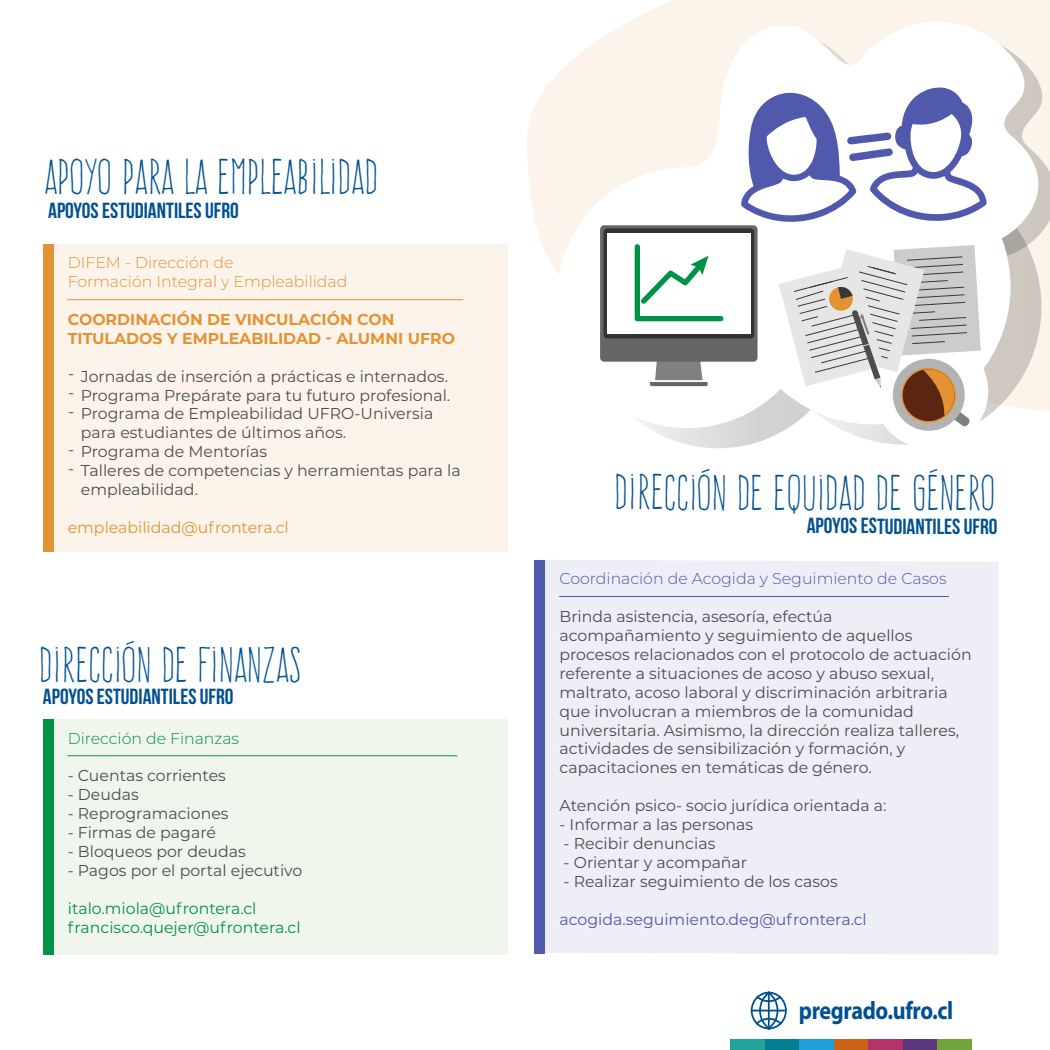
<style>
.page{position:relative;width:1050px;height:1050px;background:#fff}
.page>*{position:absolute;margin:0;border:0;box-sizing:border-box;transform-origin:0 0}
.t1{font:43.75px "Frente H1";color:#025292}
.t2{font:700 25.29px "Myriad Pro";letter-spacing:-.015em;color:#005092;scale:.87 1}
.t3{font:21.88px "Bebas Neue";color:#005092}
.t4{font:21.88px "Bebas Neue";color:#025292}
.t5{font:15.75px/18.9px "Montserrat";color:#4d4d4d}
.t6{font:700 15.75px/18.9px "Montserrat";color:#e39334}
.t7{font:15.75px/18.9px "Montserrat";color:#009245}
.t8{font:300 15.75px/18.9px "Montserrat";color:#e39334}
.t9{font:300 15.75px "Montserrat";color:#5059ab}
.t10{font:15.75px "Montserrat";color:#5059ab}
.t11{font:15.75px "Montserrat";color:#e39334}
.t12{font:300 15.75px "Montserrat";color:#009245}
</style>
<div class="page">
<svg style="left:527px;top:0;width:523px;height:411px;fill:#fcf4eb"></svg>
<div style="left:43px;top:719px;width:465px;height:236px;background:#f0f6eb"></div>
<div style="left:43px;top:719px;width:10px;height:236px;background:#009245"></div>
<hr style="left:67px;top:755px;width:390px;height:1px;background:#009245">
<svg style="left:751px;top:992px;width:36px;height:37px"></svg>
<div style="left:937px;top:1040px;width:34px;height:10px;background:#70a43b"></div>
<div style="left:902px;top:1040px;width:35px;height:10px;background:#5d377f"></div>
<div style="left:868px;top:1040px;width:34px;height:10px;background:#b2346a"></div>
<div style="left:833px;top:1040px;width:35px;height:10px;background:#cc6318"></div>
<div style="left:799px;top:1040px;width:34px;height:10px;background:#1e9fda"></div>
<div style="left:764px;top:1040px;width:35px;height:10px;background:#008092"></div>
<div style="left:730px;top:1040px;width:34px;height:10px;background:#22a39b"></div>
<svg style="left:749px;top:274px;width:293px;height:171px"></svg>
<div style="left:873px;top:334px;width:115px;height:115px;background:#fff;border-radius:50%"></div>
<svg style="left:1027px;top:34px;width:23px;height:240px;background:#eee7de"></svg>
<div style="left:557px;top:167px;width:261px;height:261px;background:#fff;border-radius:50%"></div>
<svg style="left:718px;top:264px;width:309px;height:177px"></svg>
<svg style="left:669px;top:20px;width:372px;height:244px"></svg>
<svg style="left:741px;top:86px;width:246px;height:140px"></svg>
<div style="left:600px;top:225px;width:158px;height:137px;background:#666;border-radius:4px"></div>
<svg style="left:650px;top:361px;width:58px;height:25px"></svg>
<div style="left:604px;top:228px;width:150px;height:110px;background:#333;border-radius:4px"></div>
<div style="left:607px;top:233px;width:143px;height:101px;background:#fff"></div>
<svg style="left:635px;top:244px;width:88px;height:77px"></svg>
<svg style="left:779px;top:245px;width:202px;height:191px"></svg>
<div style="left:43px;top:244px;width:465px;height:308px;background:#fcf4eb"></div>
<div style="left:43px;top:244px;width:10px;height:308px;background:#e39334"></div>
<hr style="left:67px;top:299px;width:396px;height:1px;background:#e39334">
<div style="left:534px;top:560px;width:465px;height:395px;background:#edeef6"></div>
<div style="left:535px;top:561px;width:10px;height:393px;background:#5059ab"></div>
<hr style="left:559px;top:596px;width:390px;height:1px;background:#5059ab">
<h1 class="t1" style="left:44px;top:152px;width:336px">APOYO PARA LA EMPLEABILIDAD</h1>
<h3 class="t3" style="left:48px;top:198px;width:192px">APOYOS ESTUDIANTILES UFRO</h3>
<p class="t8" style="left:68px;top:253px;width:281px">DIFEM - Dirección de<br>Formación Integral y Empleabilidad</p>
<p class="t6" style="left:68px;top:309px;width:389px">COORDINACIÓN DE VINCULACIÓN CON<br>TITULADOS Y EMPLEABILIDAD - ALUMNI UFRO</p>
<p class="t5" style="left:81px;top:366px;width:381px">Jornadas de inserción a prácticas e internados.<br>Programa Prepárate para tu futuro profesional.<br>Programa de Empleabilidad UFRO-Universia para estudiantes de últimos años.<br>Programa de Mentorías<br>Talleres de competencias y herramientas para la empleabilidad.</p>
<p class="t11" style="left:68px;top:516px;width:223px">empleabilidad@ufrontera.cl</p>
<p class="t5" style="left:68px;top:364px;width:8px;text-align:justify">- - -</p>
<p class="t5" style="left:68px;top:439px;width:8px">- -</p>
<h1 class="t1" style="left:38px;top:640px;width:264px">DIRECCIÓN DE FINANZAS</h1>
<h3 class="t3" style="left:43px;top:684px;width:192px">APOYOS ESTUDIANTILES UFRO</h3>
<p class="t12" style="left:68px;top:727px;width:173px">Dirección de Finanzas</p>
<p class="t5" style="left:68px;top:766px;width:160px">- Cuentas corrientes</p>
<p class="t5" style="left:68px;top:785px;width:72px">- Deudas</p>
<p class="t5" style="left:68px;top:804px;width:162px">- Reprogramaciones</p>
<p class="t5" style="left:68px;top:822px;width:150px">- Firmas de pagaré</p>
<p class="t5" style="left:68px;top:841px;width:180px">- Bloqueos por deudas</p>
<p class="t5" style="left:68px;top:860px;width:236px">- Pagos por el portal ejecutivo</p>
<p class="t7" style="left:68px;top:898px;width:234px">italo.miola@ufrontera.cl francisco.quejer@ufrontera.cl</p>
<h1 class="t1" style="left:614px;top:468px;width:383px">DIRECCIÓN DE EQUIDAD DE GÉNERO</h1>
<h3 class="t4" style="left:807px;top:514px;width:192px">APOYOS ESTUDIANTILES UFRO</h3>
<p class="t9" style="left:560px;top:568px;width:389px">Coordinación de Acogida y Seguimiento de Casos</p>
<p class="t5" style="left:560px;top:607px;width:414px">Brinda asistencia, asesoría, efectúa acompañamiento y seguimiento de aquellos procesos relacionados con el protocolo de actuación referente a situaciones de acoso y abuso sexual, maltrato, acoso laboral y discriminación arbitraria que involucran a miembros de la comunidad universitaria. Asimismo, la dirección realiza talleres, actividades de sensibilización y formación, y capacitaciones en temáticas de género.</p>
<p class="t5" style="left:560px;top:796px;width:328px">Atención psico- socio jurídica orientada a:</p>
<p class="t5" style="left:560px;top:814px;width:195px">- Informar a las personas</p>
<p class="t5" style="left:564px;top:833px;width:153px">- Recibir denuncias</p>
<p class="t5" style="left:564px;top:852px;width:185px">- Orientar y acompañar</p>
<p class="t5" style="left:564px;top:871px;width:276px">- Realizar seguimiento de los casos</p>
<p class="t10" style="left:560px;top:908px;width:309px">acogida.seguimiento.deg@ufrontera.cl</p>
<h2 class="t2" style="left:799px;top:994px;width:179px">pregrado.ufro.cl</h2>
</div>
